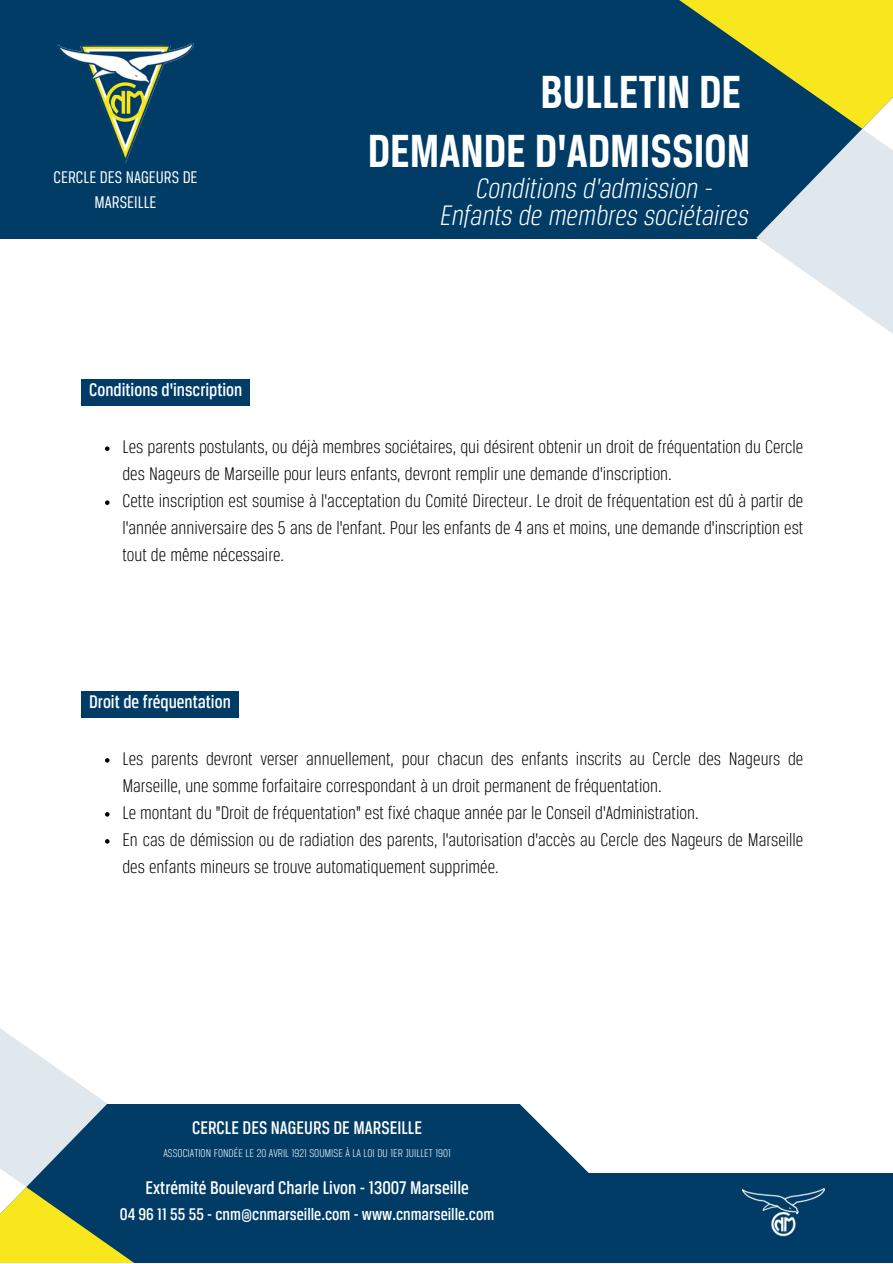
<style>
.page{position:relative;width:893px;height:1264px;background:#fff}
.page>*{position:absolute;margin:0;border:0;box-sizing:border-box;transform-origin:0 0}
.t1{font:700 49.5px "Breuer Condensed";color:#fff}
.t2{font:italic 300 30px/27px "Breuer Condensed";color:#fff;text-align:center}
.t3{font:300 19.5px/27px "Breuer Condensed";color:#000}
.t4{font:500 19.5px "Breuer Condensed";color:#fff}
.t5{font:500 18px "Breuer Condensed";color:#fff}
.t6{font:18px/24.8px "Breuer Condensed";color:#fff;text-align:center}
.t7{font:300 12px "Breuer Condensed";color:#fff}
</style>
<div class="page">
<div style="left:0;top:0;width:892px;height:238px;background:#003c66"></div>
<svg style="left:645px;top:0;width:247px;height:333px"></svg>
<div style="left:0;top:1103px;width:892px;height:159px;background:#003c66"></div>
<svg style="left:0;top:1028px;width:193px;height:234px"></svg>
<svg style="left:519px;top:1103px;width:373px;height:70px;background:#e7ecf0"></svg>
<img style="left:742px;top:1188px;width:82px;height:49px">
<div style="left:81px;top:379px;width:169px;height:27px;background:#003c66"></div>
<svg style="left:105px;top:446px;width:4px;height:5px"></svg>
<svg style="left:105px;top:500px;width:4px;height:5px"></svg>
<svg style="left:105px;top:758px;width:4px;height:4px"></svg>
<svg style="left:105px;top:812px;width:4px;height:4px"></svg>
<svg style="left:105px;top:839px;width:4px;height:4px"></svg>
<img style="left:57px;top:43px;width:136px;height:119px">
<div style="left:81px;top:690px;width:157px;height:27px;background:#003c66"></div>
<p class="t6" style="left:53px;top:166px;width:146px">CERCLE DES NAGEURS DE<br>MARSEILLE</p>
<p class="t4" style="left:89px;top:381px;width:154px">Conditions d'inscription</p>
<p class="t1" style="left:540px;top:71px;width:202px">BULLETIN DE</p>
<p class="t1" style="left:367px;top:130px;width:384px">DEMANDE D'ADMISSION</p>
<p class="t2" style="left:440px;top:177px;width:310px">Conditions d'admission -<br>Enfants de membres sociétaires</p>
<p class="t3" style="left:122px;top:435px;width:682px">Les parents postulants, ou déjà membres sociétaires, qui désirent obtenir un droit de fréquentation du Cercle des Nageurs de Marseille pour leurs enfants, devront remplir une demande d'inscription.</p>
<p class="t3" style="left:122px;top:489px;width:682px;text-align:justify">Cette inscription est soumise à l'acceptation du Comité Directeur. Le droit de fréquentation est dû à partir de l'année anniversaire des 5 ans de l'enfant. Pour les enfants de 4 ans et moins, une demande d'inscription est tout de même nécessaire.</p>
<p class="t4" style="left:89px;top:693px;width:143px">Droit de fréquentation</p>
<p class="t3" style="left:122px;top:746px;width:682px">Les parents devront verser annuellement, pour chacun des enfants inscrits au Cercle des Nageurs de<br>Marseille, une somme forfaitaire correspondant à un droit permanent de fréquentation.</p>
<p class="t3" style="left:122px;top:800px;width:577px">Le montant du "Droit de fréquentation" est fixé chaque année par le Conseil d'Administration.</p>
<p class="t3" style="left:122px;top:827px;width:682px">En cas de démission ou de radiation des parents, l'autorisation d'accès au Cercle des Nageurs de Marseille des enfants mineurs se trouve automatiquement supprimée.</p>
<p class="t4" style="left:192px;top:1119px;width:231px">CERCLE DES NAGEURS DE MARSEILLE</p>
<p class="t7" style="left:163px;top:1147px;width:289px">ASSOCIATION FONDÉE LE 20 AVRIL 1921 SOUMISE À LA LOI DU 1ER JUILLET 1901</p>
<p class="t4" style="left:145px;top:1179px;width:325px">Extrémité Boulevard Charle Livon - 13007 Marseille</p>
<p class="t5" style="left:120px;top:1206px;width:376px">04 96 11 55 55 - cnm@cnmarseille.com - www.cnmarseille.com</p>
</div>
